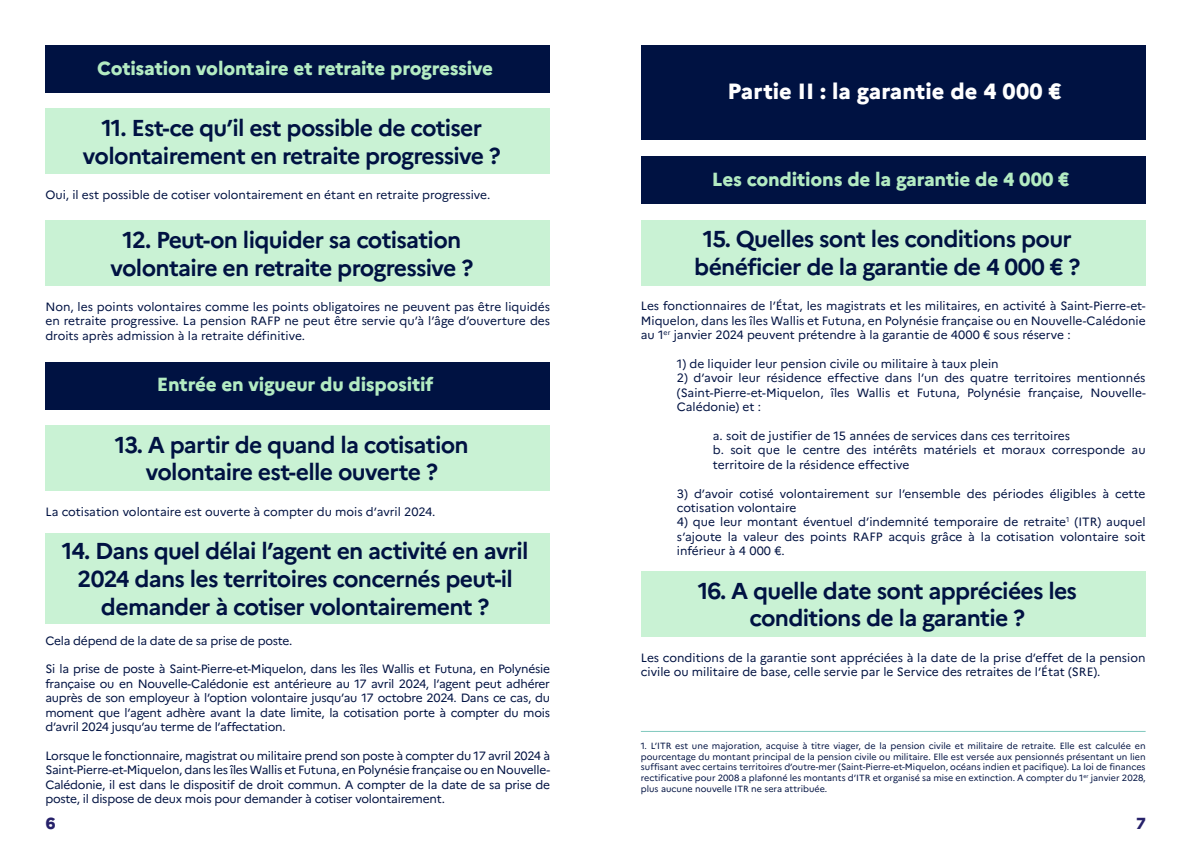
<style>
.page{position:relative;width:1191px;height:842px;background:#fff}
.page>*{position:absolute;margin:0;border:0;box-sizing:border-box;transform-origin:0 0}
.titre_page_16pt{font:700 23px/27.6px "Marianne";letter-spacing:-.03em;color:#001242;text-align:center}
.t1{font:800 22px "Marianne";color:#fff}
.t2{font:800 19px "Marianne";letter-spacing:-.01em;color:#b3ebc2}
.t3{font:800 16px "Marianne";color:#26216a}
.courant{font:12px/14.4px "Marianne";color:#001242;text-align:justify}
.courant-2{font:12px "Marianne";letter-spacing:-.02em;color:#001242}
.courant-3{font:9px/10.8px "Marianne";color:#001242;text-align:justify}
</style>
<div class="page">
<div style="left:45px;top:108px;width:505px;height:66px;background:#c9f2d4"></div>
<div style="left:641px;top:220px;width:504px;height:65px;background:#c9f2d4"></div>
<div style="left:641px;top:571px;width:504px;height:66px;background:#c9f2d4"></div>
<div style="left:45px;top:425px;width:505px;height:66px;background:#c9f2d4"></div>
<div style="left:45px;top:220px;width:505px;height:66px;background:#c9f2d4"></div>
<div style="left:45px;top:533px;width:505px;height:91px;background:#c9f2d4"></div>
<div style="left:45px;top:45px;width:505px;height:47px;background:#001242"></div>
<div style="left:641px;top:157px;width:504px;height:47px;background:#001242"></div>
<div style="left:45px;top:362px;width:505px;height:47px;background:#001242"></div>
<div style="left:641px;top:46px;width:504px;height:94px;background:#001242"></div>
<hr style="left:641px;top:731px;width:504px;height:1px;background:#7fc8bd">
<p class="t2" style="left:97px;top:53px;width:397px">Cotisation volontaire et retraite progressive</p>
<p class="titre_page_16pt" style="left:83px;top:112px;width:419px">11. Est-ce qu’il est possible de cotiser volontairement en retraite progressive ?</p>
<p class="courant" style="left:45px;top:186px;width:446px">Oui, il est possible de cotiser volontairement en étant en retraite progressive.</p>
<p class="titre_page_16pt" style="left:110px;top:224px;width:364px">12. Peut-on liquider sa cotisation volontaire en retraite progressive ?</p>
<p class="courant" style="left:45px;top:299px;width:506px">Non, les points volontaires comme les points obligatoires ne peuvent pas être liquidés en retraite progressive. La pension RAFP ne peut être servie qu’à l’âge d’ouverture des droits après admission à la retraite définitive.</p>
<p class="t2" style="left:157px;top:370px;width:278px">Entrée en vigueur du dispositif</p>
<p class="titre_page_16pt" style="left:115px;top:429px;width:355px">13. A partir de quand la cotisation volontaire est-elle ouverte ?</p>
<p class="courant" style="left:45px;top:503px;width:391px">La cotisation volontaire est ouverte à compter du mois d’avril 2024.</p>
<p class="titre_page_16pt" style="left:62px;top:536px;width:468px">14. Dans quel délai l’agent en activité en avril<br>2024 dans les territoires concernés peut-il demander à cotiser volontairement ?</p>
<p class="courant-2" style="left:45px;top:631px;width:248px">Cela dépend de la date de sa prise de poste.</p>
<p class="courant" style="left:45px;top:661px;width:506px">Si la prise de poste à Saint-Pierre-et-Miquelon, dans les îles Wallis et Futuna, en Polynésie française ou en Nouvelle-Calédonie est antérieure au 17 avril 2024, l’agent peut adhérer auprès de son employeur à l’option volontaire jusqu’au 17 octobre 2024. Dans ce cas, du moment que l’agent adhère avant la date limite, la cotisation porte à compter du mois d’avril 2024 jusqu’au terme de l’affectation.</p>
<p class="courant" style="left:45px;top:747px;width:506px">Lorsque le fonctionnaire, magistrat ou militaire prend son poste à compter du 17 avril 2024 à Saint-Pierre-et-Miquelon, dans les îles Wallis et Futuna, en Polynésie française ou en Nouvelle-Calédonie, il est dans le dispositif de droit commun. A compter de la date de sa prise de poste, il dispose de deux mois pour demander à cotiser volontairement.</p>
<p class="t1" style="left:727px;top:74px;width:336px">Partie II : la garantie de 4 000 €</p>
<p class="t2" style="left:712px;top:164px;width:359px">Les conditions de la garantie de 4 000 €</p>
<p class="titre_page_16pt" style="left:694px;top:223px;width:388px">15. Quelles sont les conditions pour bénéficier de la garantie de 4 000 € ?</p>
<p class="courant" style="left:641px;top:298px;width:506px">Les fonctionnaires de l’État, les magistrats et les militaires, en activité à Saint-Pierre-et-Miquelon, dans les îles Wallis et Futuna, en Polynésie française ou en Nouvelle-Calédonie au 1<sup>er</sup> janvier 2024 peuvent prétendre à la garantie de 4000 € sous réserve :</p>
<p class="courant" style="left:677px;top:355px;width:323px">1) de liquider leur pension civile ou militaire à taux plein</p>
<p class="courant" style="left:677px;top:370px;width:470px">2) d’avoir leur résidence effective dans l’un des quatre territoires mentionnés (Saint-Pierre-et-Miquelon, îles Wallis et Futuna, Polynésie française, Nouvelle-Calédonie) et :</p>
<p class="courant" style="left:713px;top:427px;width:359px">a. soit de justifier de 15 années de services dans ces territoires</p>
<p class="courant" style="left:713px;top:442px;width:434px">b. soit que le centre des intérêts matériels et moraux corresponde au territoire de la résidence effective</p>
<p class="courant" style="left:677px;top:485px;width:470px">3) d’avoir cotisé volontairement sur l’ensemble des périodes éligibles à cette cotisation volontaire</p>
<p class="courant" style="left:677px;top:514px;width:470px">4) que leur montant éventuel d’indemnité temporaire de retraite<sup>1</sup> (ITR) auquel s’ajoute la valeur des points RAFP acquis grâce à la cotisation volontaire soit inférieur à 4 000 €.</p>
<p class="titre_page_16pt" style="left:697px;top:575px;width:381px">16. A quelle date sont appréciées les conditions de la garantie ?</p>
<p class="courant" style="left:641px;top:649px;width:506px">Les conditions de la garantie sont appréciées à la date de la prise d’effet de la pension civile ou militaire de base, celle servie par le Service des retraites de l’État (SRE).</p>
<p class="courant-3" style="left:641px;top:739px;width:506px">1. L’ITR est une majoration, acquise à titre viager, de la pension civile et militaire de retraite. Elle est calculée en pourcentage du montant principal de la pension civile ou militaire. Elle est versée aux pensionnés présentant un lien suffisant avec certains territoires d’outre-mer (Saint-Pierre-et-Miquelon, océans indien et pacifique). La loi de finances rectificative pour 2008 a plafonné les montants d’ITR et organisé sa mise en extinction. A compter du 1<sup>er</sup> janvier 2028, plus aucune nouvelle ITR ne sera attribuée.</p>
<h3 class="t3" style="left:46px;top:811px;width:11px">6</h3>
<h3 class="t3" style="left:1136px;top:811px;width:11px">7</h3>
</div>
